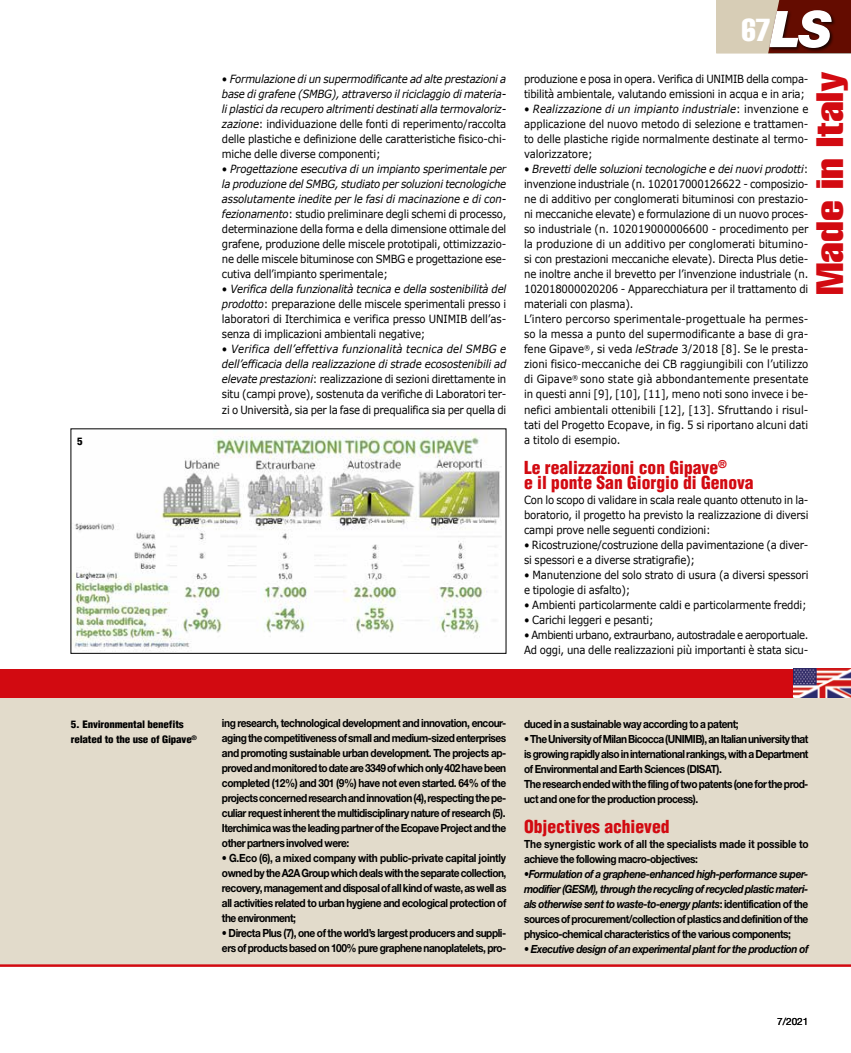
<style>
.page{position:relative;width:851px;height:1053px;background:#fff}
.page>*{position:absolute;margin:0;border:0;box-sizing:border-box;transform-origin:0 0}
.t1{font:extra-condensed 37.5px "Helvetica";color:#d20a11;scale:1.3 1}
.t2{font:extra-condensed 31.25px "Helvetica";color:#fff}
.t3{font:900 condensed 17.5px/15px "Helvetica";color:#d20a11}
.t4{font:11.25px/15px "Verdana";letter-spacing:-.015em;color:#000;text-align:justify;scale:.9 1}
.t5{font:700 11.25px/15px "Helvetica Neue";letter-spacing:-.045em;color:#000;text-align:justify;scale:.9 1}
.t6{font:italic 700 11.25px/15px "Helvetica Neue";letter-spacing:-.04em;color:#000;text-align:justify;scale:.9 1}
.t7{font:italic 11.25px/15px "Verdana";letter-spacing:-.02em;color:#000;text-align:justify;scale:.9 1}
.t8{font:11.25px/15px "Verdana";letter-spacing:-.04em;color:#000;scale:.9 1}
.t9{font:700 11.25px/15px "Helvetica Neue";letter-spacing:-.015em;color:#000;scale:.9 1}
.t10{font:900 condensed 10px/15px "Helvetica";letter-spacing:-.015em;color:#000;scale:1.1 1}
.t11{font:10px "Helvetica Neue";color:#000}
.s1{font-style:normal}
.s2{font-style:italic}
.s3{font-family:"Helvetica Neue";font-weight:900;font-style:italic;font-stretch:normal;font-size:50.5px}
</style>
<div class="page">
<div style="left:0;top:668px;width:850px;height:296px;background:#e2dbcb"></div>
<div style="left:0;top:668px;width:850px;height:29px;background:#d20a11"></div>
<img style="left:793px;top:668px;width:57px;height:29px">
<hr style="left:0;top:964px;width:850px;height:2px;background:#d20a11">
<svg style="left:716px;top:0;width:134px;height:53px;background:#b3917e"></svg>
<div style="left:768px;top:9px;width:68px;height:44px;background:#000;opacity:.75"></div>
<img style="left:73px;top:432px;width:429px;height:219px">
<p class="t10" style="left:77px;top:433px;width:6px">5</p>
<p class="t7" style="left:222px;top:71px;width:317px"><span class="s1">•</span> Formulazione di un supermodificante ad alte prestazioni a base di grafene (SMBG), attraverso il riciclaggio di materia&shy;li plastici da recupero altrimenti destinati alla termovaloriz&shy;zazione<span class="s1">: individuazione delle fonti di reperimento/raccolta delle plastiche e definizione delle caratteristiche fisico-chi&shy;miche delle diverse componenti;</span></p>
<p class="t4" style="left:222px;top:162px;width:317px">• <span class="s2">Progettazione esecutiva di un impianto sperimentale per la produzione del SMBG, studiato per soluzioni tecnologiche assolutamente inedite per le fasi di macinazione e di con&shy;fezionamento</span>: studio preliminare degli schemi di processo, determinazione della forma e della dimensione ottimale del grafene, produzione delle miscele prototipali, ottimizzazio&shy;ne delle miscele bituminose con SMBG e progettazione ese&shy;cutiva dell’impianto sperimentale;</p>
<p class="t4" style="left:222px;top:282px;width:317px">• <span class="s2">Verifica della funzionalità tecnica e della sostenibilità del prodotto</span>: preparazione delle miscele sperimentali presso i laboratori di Iterchimica e verifica presso UNIMIB dell’as&shy;senza di implicazioni ambientali negative;</p>
<p class="t4" style="left:222px;top:342px;width:317px">• <span class="s2">Verifica dell’effettiva funzionalità tecnica del SMBG e dell’efficacia della realizzazione di strade ecosostenibili ad elevate prestazioni</span>: realizzazione di sezioni direttamente in situ (campi prove), sostenuta da verifiche di Laboratori ter&shy;zi o Università, sia per la fase di prequalifica sia per quella di</p>
<h2 class="t2" style="left:741px;top:10px;width:92px">67<span class="s3">LS</span></h2>
<h1 class="t1" style="left:805px;top:295px;width:174px;rotate:-90deg">Made in Italy</h1>
<p class="t4" style="left:524px;top:72px;width:317px">produzione e posa in opera. Verifica di UNIMIB della compa&shy;tibilità ambientale, valutando emissioni in acqua e in aria;</p>
<p class="t4" style="left:524px;top:102px;width:317px">• <span class="s2">Realizzazione di un impianto industriale</span>: invenzione e applicazione del nuovo metodo di selezione e trattamen&shy;to delle plastiche rigide normalmente destinate al termo&shy;valorizzatore;</p>
<p class="t4" style="left:524px;top:162px;width:317px;text-align:left">• <span class="s2">Brevetti delle soluzioni tecnologiche e dei nuovi prodotti</span>: invenzione industriale (n. 102017000126622 - composizio&shy;ne di additivo per conglomerati bituminosi con prestazio&shy;ni meccaniche elevate) e formulazione di un nuovo proces&shy;so industriale (n. 102019000006600 - procedimento per la produzione di un additivo per conglomerati bitumino&shy;si con prestazioni meccaniche elevate). Directa Plus detie&shy;ne inoltre anche il brevetto per l’invenzione industriale (n.<br>102018000020206 - Apparecchiatura per il trattamento di materiali con plasma).<br>L’intero percorso sperimentale-progettuale ha permes&shy;so la messa a punto del supermodificante a base di gra&shy;fene Gipave<sup>®</sup>, si veda <span class="s2">leStrade</span> 3/2018 [8]. Se le presta&shy;zioni fisico-meccaniche dei CB raggiungibili con l’utilizzo di Gipave<sup>®</sup> sono state già abbondantemente presentate in questi anni [9], [10], [11], meno noti sono invece i be&shy;nefici ambientali ottenibili [12], [13]. Sfruttando i risul&shy;tati del Progetto Ecopave, in fig. 5 si riportano alcuni dati a titolo di esempio.</p>
<h3 class="t3" style="left:524px;top:459px;width:231px">Le realizzazioni con Gipave<sup>®<br></sup>e il ponte San Giorgio di Genova</h3>
<p class="t4" style="left:524px;top:492px;width:317px">Con lo scopo di validare in scala reale quanto ottenuto in la&shy;boratorio, il progetto ha previsto la realizzazione di diversi campi prove nelle seguenti condizioni:</p>
<p class="t4" style="left:524px;top:537px;width:317px">• Ricostruzione/costruzione della pavimentazione (a diver&shy;si spessori e a diverse stratigrafie);</p>
<p class="t4" style="left:524px;top:567px;width:317px">• Manutenzione del solo strato di usura (a diversi spessori e tipologie di asfalto);</p>
<p class="t4" style="left:524px;top:597px;width:315px">• Ambienti particolarmente caldi e particolarmente freddi;</p>
<p class="t4" style="left:524px;top:612px;width:145px">• Carichi leggeri e pesanti;</p>
<p class="t8" style="left:524px;top:627px;width:317px">• Ambienti urbano, extraurbano, autostradale e aeroportuale.<br>Ad oggi, una delle realizzazioni più importanti è stata sicu-</p>
<p class="t10" style="left:71px;top:716px;width:116px">5. Environmental benefits related to the use of Gipave<sup>®</sup></p>
<p class="t5" style="left:222px;top:715px;width:317px">ing research, technological development and innovation, encour&shy;aging the competitiveness of small and medium-sized enterprises and promoting sustainable urban development. The projects ap&shy;proved and monitored to date are 3349 of which only 402 have been completed (12%) and 301 (9%) have not even started. 64% of the projects concerned research and innovation (4), respecting the pe&shy;culiar request inherent the multidisciplinary nature of research (5).<br>Iterchimica was the leading partner of the Ecopave Project and the other partners involved were:</p>
<p class="t5" style="left:222px;top:850px;width:317px">• G.Eco (6), a mixed company with public-private capital jointly owned by the A2A Group which deals with the separate collection, recovery, management and disposal of all kind of waste, as well as all activities related to urban hygiene and ecological protection of the environment;</p>
<p class="t5" style="left:222px;top:925px;width:317px">• Directa Plus (7), one of the world’s largest producers and suppli&shy;ers of products based on 100% pure graphene nanoplatelets, pro-</p>
<p class="t5" style="left:524px;top:715px;width:240px">duced in a sustainable way according to a patent;</p>
<p class="t5" style="left:524px;top:730px;width:317px;text-align:left">• The University of Milan Bicocca (UNIMIB), an Italian university that is growing rapidly also in international rankings, with a Department of Environmental and Earth Sciences (DISAT).<br>The research ended with the filing of two patents (one for the prod&shy;uct and one for the production process).</p>
<h3 class="t3" style="left:524px;top:818px;width:147px">Objectives achieved</h3>
<p class="t9" style="left:524px;top:835px;width:317px">The synergistic work of all the specialists made it possible to achieve the following macro-objectives:</p>
<p class="t6" style="left:524px;top:865px;width:317px"><span class="s1">•</span>Formulation of a graphene-enhanced high-performance super&shy;modifier (GESM), through the recycling of recycled plastic materi&shy;als otherwise sent to waste-to-energy plants<span class="s1">: identification of the sources of procurement/collection of plastics and definition of the physico-chemical characteristics of the various components;</span></p>
<p class="t6" style="left:524px;top:940px;width:317px"><span class="s1">•</span> Executive design of an experimental plant for the production of</p>
<p class="t11" style="left:777px;top:1015px;width:33px">7/2021</p>
</div>
